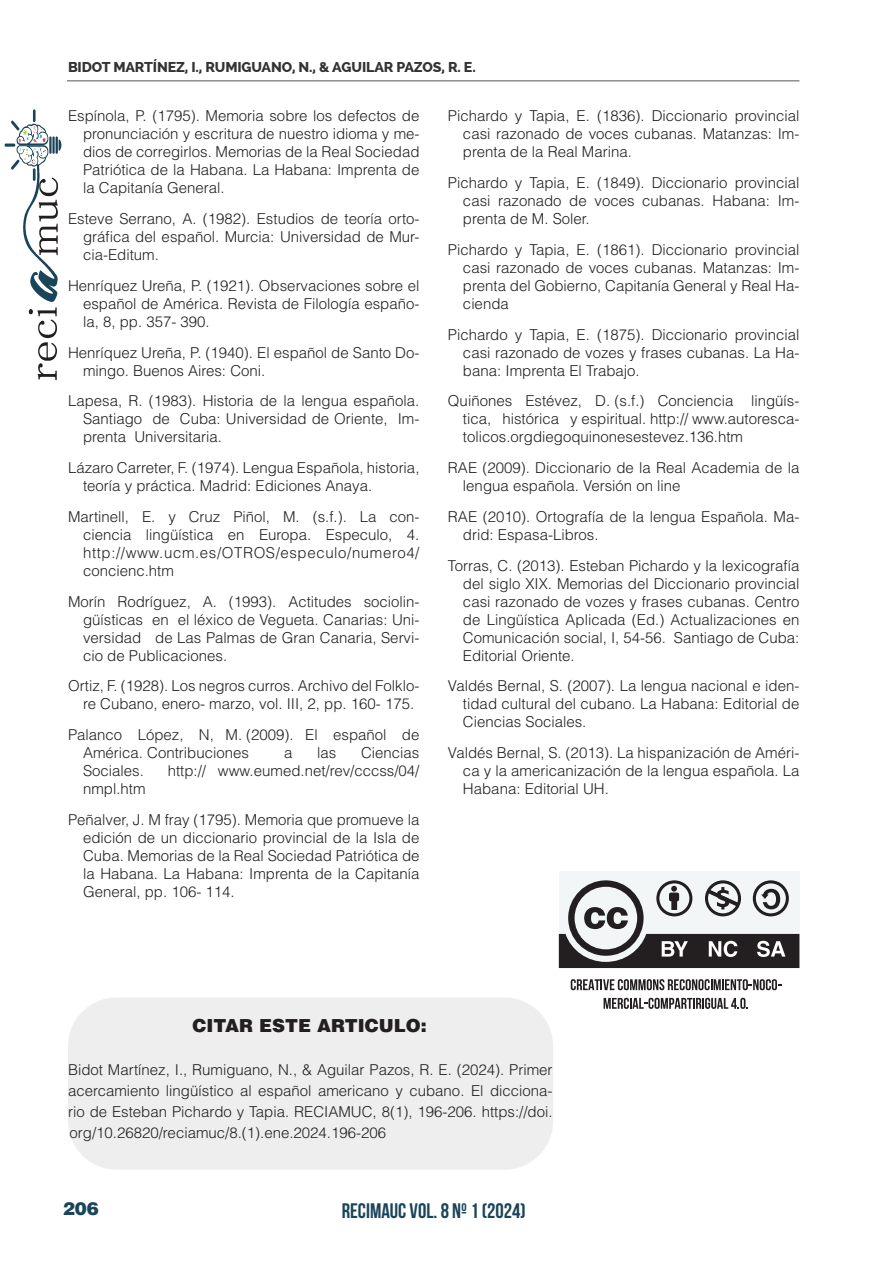
<style>
.page{position:relative;width:893px;height:1263px;background:#fff}
.page>*{position:absolute;margin:0;border:0;box-sizing:border-box;transform-origin:0 0}
.t1{font:700 21px "Bebas Neue";color:#1a4458}
.t2{font:900 18px "Helvetica LT Std";color:#231f20}
.t3{font:900 18px "Helvetica LT Std";color:#1a4458}
.t4{font:300 15px/18px "Helvetica LT Std";color:#231f20;text-align:justify}
.t5{font:800 14.25px "Raleway";letter-spacing:-.01em;color:#333}
</style>
<div class="page">
<hr style="left:67px;top:80px;width:732px;height:1px;background:#545557">
<svg style="left:5px;top:109px;width:57px;height:271px"></svg>
<div style="left:68px;top:997px;width:485px;height:173px;background:#edeeed;border-radius:49px"></div>
<svg style="left:571px;top:979px;width:210px;height:11px"></svg>
<svg style="left:604px;top:998px;width:144px;height:11px"></svg>
<div style="left:559px;top:872px;width:240px;height:96px;background:#f3f6f7"></div>
<svg style="left:559px;top:880px;width:240px;height:88px"></svg>
<p class="t5" style="left:68px;top:59px;width:409px">BIDOT MARTÍNEZ, I., RUMIGUANO, N., &amp; AGUILAR PAZOS, R. E.</p>
<p class="t4" style="left:83px;top:107px;width:338px;text-indent:-15px">Espínola, P. (1795). Memoria sobre los defectos de pronunciación y escritura de nuestro idioma y me&shy;dios de corregirlos. Memorias de la Real Sociedad Patriótica de la Habana. La Habana: Imprenta de la Capitanía General.</p>
<p class="t4" style="left:83px;top:210px;width:338px;text-indent:-15px">Esteve Serrano, A. (1982). Estudios de teoría orto&shy;gráfica del español. Murcia: Universidad de Mur&shy;cia-Editum.</p>
<p class="t4" style="left:83px;top:276px;width:338px;text-indent:-15px">Henríquez Ureña, P. (1921). Observaciones sobre el español de América. Revista de Filología españo&shy;la, 8, pp. 357- 390.</p>
<p class="t4" style="left:83px;top:343px;width:338px;text-indent:-15px">Henríquez Ureña, P. (1940). El español de Santo Do&shy;mingo. Buenos Aires: Coni.</p>
<p class="t4" style="left:83px;top:392px;width:338px;text-indent:-15px">Lapesa, R. (1983). Historia de la lengua española.<br>Santiago de Cuba: Universidad de Oriente, Im&shy;prenta Universitaria.</p>
<p class="t4" style="left:83px;top:459px;width:338px;text-indent:-15px">Lázaro Carreter, F. (1974). Lengua Española, historia, teoría y práctica. Madrid: Ediciones Anaya.</p>
<p class="t4" style="left:83px;top:507px;width:338px;text-indent:-15px">Martinell, E. y Cruz Piñol, M. (s.f.). La con&shy;ciencia lingüística en Europa. Especulo, 4. http://www.ucm.es/OTROS/especulo/numero4/ concienc.htm</p>
<p class="t4" style="left:83px;top:592px;width:338px;text-indent:-15px">Morín Rodríguez, A. (1993). Actitudes sociolin&shy;güísticas en el léxico de Vegueta. Canarias: Uni&shy;versidad de Las Palmas de Gran Canaria, Servi&shy;cio de Publicaciones.</p>
<p class="t4" style="left:83px;top:677px;width:338px;text-indent:-15px">Ortiz, F. (1928). Los negros curros. Archivo del Folklo&shy;re Cubano, enero- marzo, vol. III, 2, pp. 160- 175.</p>
<p class="t4" style="left:83px;top:726px;width:338px;text-indent:-15px">Palanco López, N, M. (2009). El español de<br>América. Contribuciones</p>
<p class="t4" style="left:284px;top:744px;width:10px">a</p>
<p class="t4" style="left:317px;top:744px;width:21px">las</p>
<p class="t4" style="left:361px;top:744px;width:60px">Ciencias</p>
<p class="t4" style="left:83px;top:762px;width:62px">Sociales.</p>
<p class="t4" style="left:168px;top:762px;width:253px">http:// www.eumed.net/rev/cccss/04/</p>
<p class="t4" style="left:83px;top:780px;width:64px">nmpl.htm</p>
<p class="t4" style="left:83px;top:810px;width:338px;text-indent:-15px">Peñalver, J. M fray (1795). Memoria que promueve la edición de un diccionario provincial de la Isla de Cuba. Memorias de la Real Sociedad Patriótica de la Habana. La Habana: Imprenta de la Capitanía General, pp. 106- 114.</p>
<p class="t4" style="left:463px;top:107px;width:338px;text-indent:-15px">Pichardo y Tapia, E. (1836). Diccionario provincial casi razonado de voces cubanas. Matanzas: Im&shy;prenta de la Real Marina.</p>
<p class="t4" style="left:463px;top:174px;width:338px;text-indent:-15px">Pichardo y Tapia, E. (1849). Diccionario provincial casi razonado de voces cubanas. Habana: Im&shy;prenta de M. Soler.</p>
<p class="t4" style="left:463px;top:240px;width:338px;text-indent:-15px">Pichardo y Tapia, E. (1861). Diccionario provincial casi razonado de voces cubanas. Matanzas: Im&shy;prenta del Gobierno, Capitanía General y Real Ha&shy;cienda</p>
<p class="t4" style="left:463px;top:325px;width:338px;text-indent:-15px">Pichardo y Tapia, E. (1875). Diccionario provincial casi razonado de vozes y frases cubanas. La Ha&shy;bana: Imprenta El Trabajo.</p>
<p class="t4" style="left:463px;top:392px;width:338px;text-indent:-15px">Quiñones Estévez, D. (s.f.) Conciencia lingüís&shy;tica, histórica y espiritual. http:// www.autoresca&shy;tolicos.orgdiegoquinonesestevez.136.htm</p>
<p class="t4" style="left:463px;top:459px;width:338px;text-indent:-15px">RAE (2009). Diccionario de la Real Academia de la lengua española. Versión on line</p>
<p class="t4" style="left:463px;top:507px;width:338px;text-indent:-15px">RAE (2010). Ortografía de la lengua Española. Ma&shy;drid: Espasa-Libros.</p>
<p class="t4" style="left:463px;top:556px;width:338px;text-indent:-15px">Torras, C. (2013). Esteban Pichardo y la lexicografía del siglo XIX. Memorias del Diccionario provincial casi razonado de vozes y frases cubanas. Centro de Lingüística Aplicada (Ed.) Actualizaciones en Comunicación social, I, 54-56. Santiago de Cuba:<br>Editorial Oriente.</p>
<p class="t4" style="left:463px;top:677px;width:338px;text-indent:-15px">Valdés Bernal, S. (2007). La lengua nacional e iden&shy;tidad cultural del cubano. La Habana: Editorial de Ciencias Sociales.</p>
<p class="t4" style="left:463px;top:744px;width:338px;text-indent:-15px">Valdés Bernal, S. (2013). La hispanización de Améri&shy;ca y la americanización de la lengua española. La Habana: Editorial UH.</p>
<p class="t2" style="left:192px;top:1014px;width:236px">CITAR ESTE ARTICULO:</p>
<p class="t4" style="left:68px;top:1058px;width:486px;line-height:21px">Bidot Martínez, I., Rumiguano, N., &amp; Aguilar Pazos, R. E. (2024). Primer acercamiento lingüístico al español americano y cubano. El dicciona&shy;rio de Esteban Pichardo y Tapia. RECIAMUC, 8(1), 196-206. https://doi. org/10.26820/reciamuc/8.(1).ene.2024.196-206</p>
<p class="t3" style="left:63px;top:1197px;width:38px">206</p>
<h1 class="t1" style="left:342px;top:1199px;width:185px">RECIMAUC VOL. 8 Nº 1 (2024)</h1>
</div>
